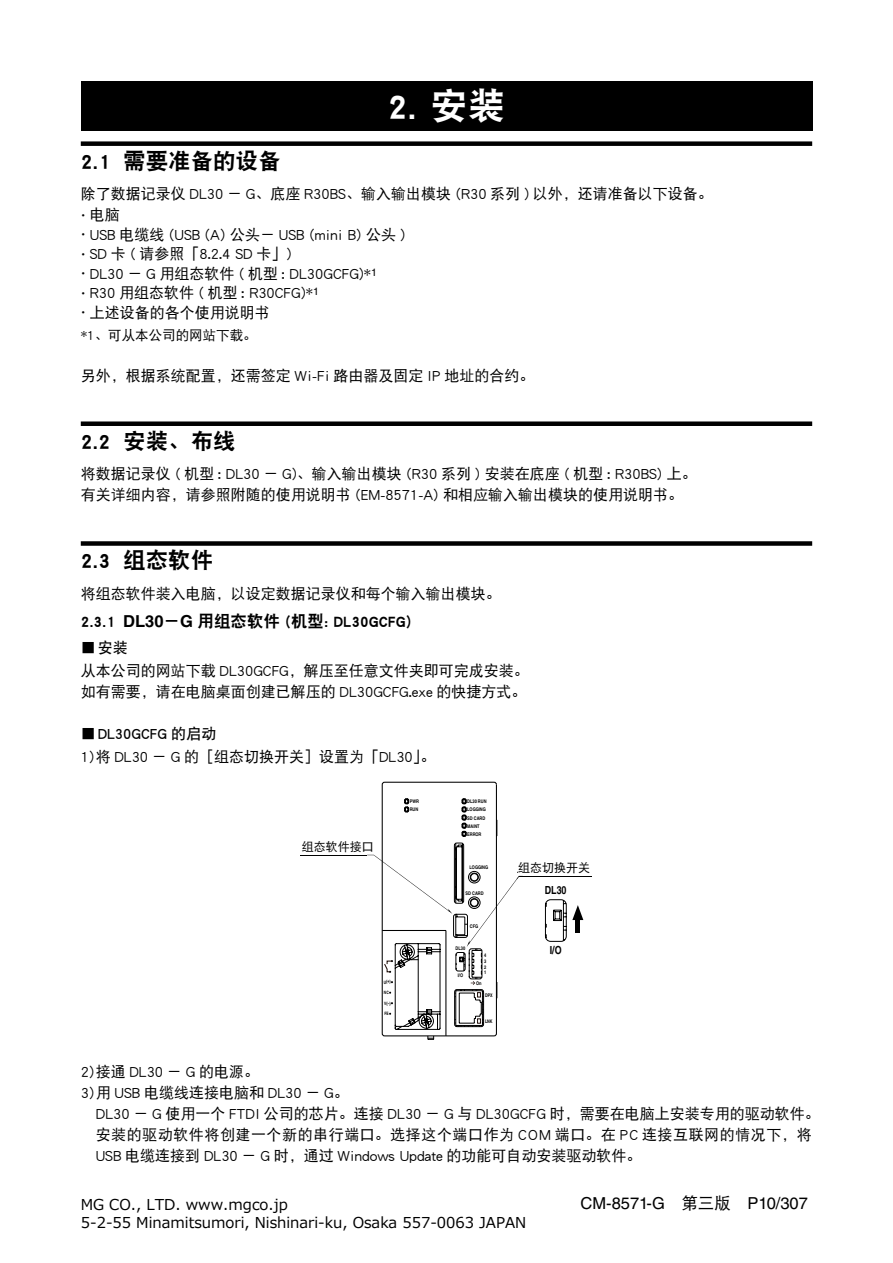
<style>
.page{position:relative;width:893px;height:1263px;background:#fff}
.page>*{position:absolute;margin:0;border:0;box-sizing:border-box;transform-origin:0 0}
.t1{font:37.5px "DF Hei GB W9";color:#fff}
.t2{font:22.5px "DF Hei GB W9";color:#000}
.t3{font:16.5px "DF Hei GB W9";color:#000}
.t4{font:16.5px "Helvetica LT Std";color:#000}
.t5{font:15px/19.5px "DF Hei GB W5";color:#000}
.t6{font:15px "Meiryo";color:#000}
.t7{font:15px "DF Hei GB W5";letter-spacing:.035em;color:#000}
.t8{font:15px "DF Hei GB W7";color:#000}
.t9{font:13.5px "DF Hei GB W5";color:#000}
.t10{font:12px "DF Hei GB W5 GBK EUC H";color:#000}
.t11{font:700 11.1px "Helvetica LT Std";color:#000;scale:.8 1}
.t12{font:700 4.95px/8.2px "Helvetica LT Std";color:#000;scale:.8 1}
.t13{font:700 4.95px "Helvetica LT Std";color:#000;scale:.75 1}
.t14{font:700 4.5px "Helvetica LT Std";color:#000;scale:.75 1}
.s1{font-family:"Futo Min A101 Pro";font-weight:700}
.s2{font-family:"Helvetica LT Std";font-weight:700}
.s3{font-family:"DF Hei GB W9"}
.s4{font-size:5.85px}
.s5{font-family:"DF Hei GB W5"}
</style>
<div class="page">
<div style="left:81px;top:81px;width:731px;height:50px;background:#000"></div>
<div style="left:81px;top:141px;width:731px;height:5px;background:#000"></div>
<div style="left:81px;top:421px;width:731px;height:5px;background:#000"></div>
<div style="left:81px;top:541px;width:731px;height:5px;background:#000"></div>
<svg style="left:300px;top:781px;width:291px;height:259px"></svg>
<h1 class="t1" style="left:388px;top:85px;width:119px">2. 安装</h1>
<h2 class="t2" style="left:81px;top:148px;width:202px">2.1 需要准备的设备</h2>
<p class="t5" style="left:76px;top:183px;width:638px;line-height:21px;text-indent:5px">除了数据记录仪 DL30 － G、底座 R30BS、输入输出模块 (R30 系列 ) 以外，还请准备以下设备。<span class="s1">・</span>电脑</p>
<p class="t5" style="left:76px;top:224px;width:331px"><span class="s1">・</span>USB 电缆线 (USB (A) 公头－ USB (mini B) 公头 )<span class="s1">・</span>SD 卡 ( 请参照「8.2.4 SD 卡」)<br><span class="s1">・</span>DL30 － G 用组态软件 ( 机型 : DL30GCFG)*<sup>1</sup><span class="s1">・</span>R30 用组态软件 ( 机型 : R30CFG)*<sup>1<br></sup><span class="s1">・</span>上述设备的各个使用说明书</p>
<p class="t9" style="left:81px;top:328px;width:177px">*1、可从本公司的网站下载。</p>
<p class="t5" style="left:81px;top:365px;width:455px">另外，根据系统配置，还需签定 Wi-Fi 路由器及固定 IP 地址的合约。</p>
<h2 class="t2" style="left:81px;top:428px;width:157px">2.2 安装、布线</h2>
<p class="t5" style="left:81px;top:463px;width:618px;line-height:21px">将数据记录仪 ( 机型 : DL30 － G)、输入输出模块 (R30 系列 ) 安装在底座 ( 机型 : R30BS) 上。有关详细内容，请参照附随的使用说明书 (EM-8571-A) 和相应输入输出模块的使用说明书。</p>
<h2 class="t2" style="left:81px;top:548px;width:134px">2.3 组态软件</h2>
<p class="t5" style="left:81px;top:584px;width:422px">将组态软件装入电脑，以设定数据记录仪和每个输入输出模块。</p>
<p class="t3" style="left:81px;top:612px;width:332px">2.3.1 <span class="s2">DL30</span>－<span class="s2">G</span> 用组态软件 (机型: DL30GCFG)</p>
<p class="t8" style="left:81px;top:639px;width:48px"><span class="s3">■</span>安装</p>
<p class="t5" style="left:81px;top:660px;width:450px;line-height:21px">从本公司的网站下载 DL30GCFG，解压至任意文件夹即可完成安装。如有需要，请在电脑桌面创建已解压的 DL30GCFG.exe 的快捷方式。</p>
<p class="t8" style="left:81px;top:725px;width:137px"><span class="s3">■</span>DL30GCFG 的启动</p>
<p class="t5" style="left:81px;top:746px;width:356px">1)将 DL30 － G 的［组态切换开关］设置为「DL30」。</p>
<p class="t12" style="left:467px;top:797px;width:26px">DL30 RUN<br>LOGGING<br>SD CARD<br>MAINT</p>
<p class="t12" style="left:410px;top:797px;width:13px">PWR<br>RUN</p>
<p class="t10" style="left:302px;top:840px;width:73px">组态软件接口</p>
<p class="t14" style="left:384px;top:979px;width:11px">U(<span class="s4">+</span>)</p>
<p class="t14" style="left:384px;top:990px;width:8px">NC</p>
<p class="t14" style="left:384px;top:1000px;width:10px">V(-)</p>
<p class="t14" style="left:385px;top:1011px;width:7px">FE</p>
<p class="t12" style="left:467px;top:830px;width:19px">ERROR</p>
<p class="t12" style="left:469px;top:863px;width:25px">LOGGING</p>
<p class="t12" style="left:466px;top:889px;width:24px">SD CARD</p>
<p class="t12" style="left:470px;top:922px;width:12px">CFG</p>
<p class="t12" style="left:456px;top:944px;width:14px">DL30</p>
<p class="t12" style="left:458px;top:971px;width:8px">I/O</p>
<p class="t12" style="left:484px;top:952px;width:4px;line-height:5.8px">4<br>3</p>
<p class="t12" style="left:484px;top:968px;width:4px">1</p>
<p class="t12" style="left:484px;top:963px;width:4px">2</p>
<p class="t12" style="left:476px;top:979px;width:8px">On</p>
<p class="t13" style="left:485px;top:992px;width:12px">DPX</p>
<p class="t13" style="left:485px;top:1018px;width:12px">LNK</p>
<p class="t10" style="left:518px;top:861px;width:73px">组态切换开关</p>
<p class="t11" style="left:545px;top:883px;width:29px">DL30</p>
<p class="t11" style="left:550px;top:944px;width:16px">I/O</p>
<p class="t5" style="left:81px;top:1061px;width:180px">2)接通 DL30 － G 的电源。</p>
<p class="t5" style="left:81px;top:1082px;width:269px">3)用 USB 电缆线连接电脑和 DL30 － G。</p>
<p class="t5" style="left:96px;top:1103px;width:725px">DL30 － G 使用一个 FTDI 公司的芯片。连接 DL30 － G 与 DL30GCFG 时，需要在电脑上安装专用的驱动软件。</p>
<p class="t7" style="left:96px;top:1126px;width:718px">安装的驱动软件将创建一个新的串行端口。选择这个端口作为 COM 端口。在 PC 连接互联网的情况下，将</p>
<p class="t5" style="left:96px;top:1145px;width:547px">USB 电缆连接到 DL30 － G 时，通过 Windows Update 的功能可自动安装驱动软件。</p>
<p class="t6" style="left:81px;top:1194px;width:209px">MG CO., LTD. www.mgco.jp</p>
<p class="t4" style="left:581px;top:1193px;width:229px">CM-8571-G<span class="s5">　第三版　</span>P10/307</p>
<p class="t6" style="left:81px;top:1212px;width:447px">5-2-55 Minamitsumori, Nishinari-ku, Osaka 557-0063 JAPAN</p>
</div>
